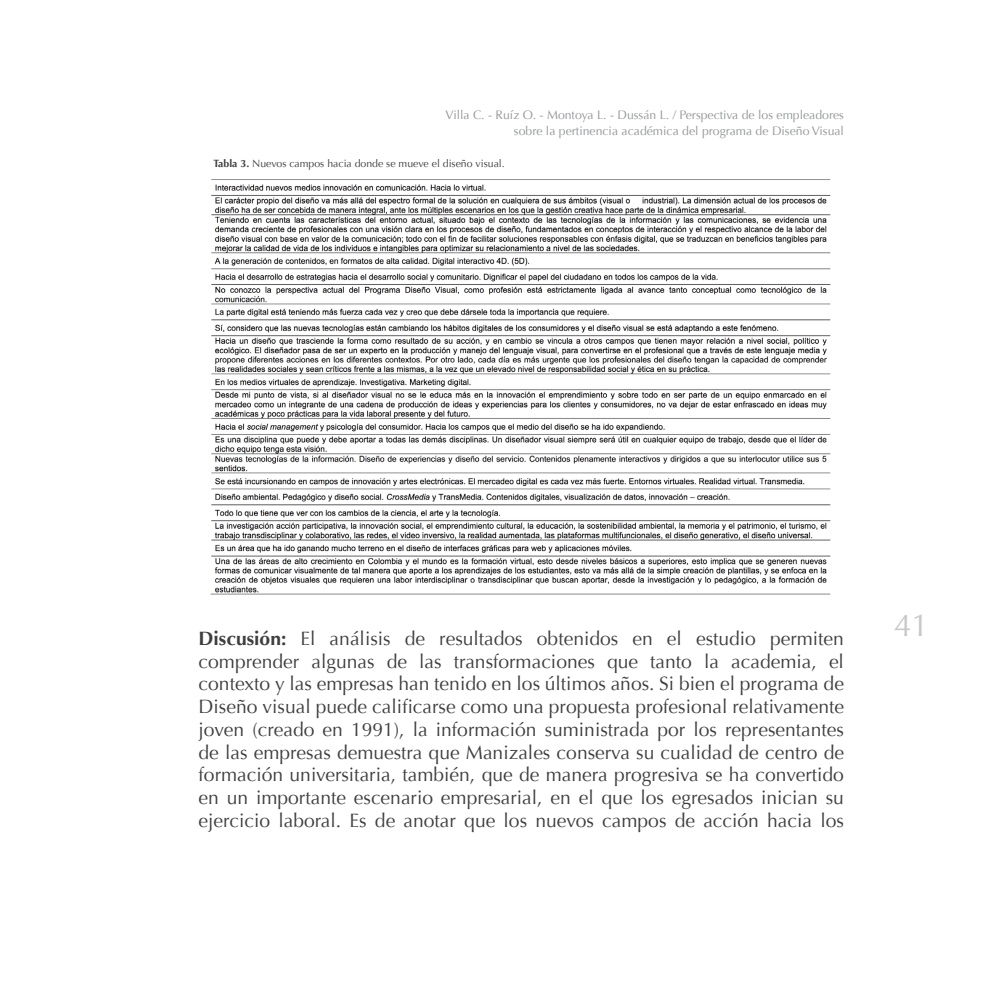
<style>
.page{position:relative;width:993px;height:993px;background:#fff}
.page>*{position:absolute;margin:0;border:0;box-sizing:border-box;transform-origin:0 0}
.t1{font:31.5px "Optima";color:#c7c8ca}
.t2{font:19.25px/22.8px "Optima";color:#3e3e3f;text-align:justify}
.t3{font:12.25px/15.8px "Optima";color:#939598;text-align:right}
.t4{font:10.5px "Optima";color:#3e3e3f}
.s1{font-weight:700}
</style>
<div class="page">
<img style="left:210px;top:179px;width:621px;height:416px">
<p class="t3" style="left:445px;top:107px;width:400px">Villa C. - Ruíz O. - Montoya L. - Dussán L. / Perspectiva de los empleadores sobre la pertinencia académica del programa de Diseño Visual</p>
<p class="t4" style="left:213px;top:157px;width:293px"><span class="s1">Tabla 3.</span> Nuevos campos hacia donde se mueve el diseño visual.</p>
<p class="t2" style="left:198px;top:627px;width:646px"><span class="s1">Discusión:</span> El análisis de resultados obtenidos en el estudio permiten comprender algunas de las transformaciones que tanto la academia, el contexto y las empresas han tenido en los últimos años. Si bien el programa de Diseño visual puede calificarse como una propuesta profesional relativamente joven (creado en 1991), la información suministrada por los representantes de las empresas demuestra que Manizales conserva su cualidad de centro de formación universitaria, también, que de manera progresiva se ha convertido en un importante escenario empresarial, en el que los egresados inician su ejercicio laboral. Es de anotar que los nuevos campos de acción hacia los</p>
<h1 class="t1" style="left:893px;top:607px;width:37px">41</h1>
</div>
